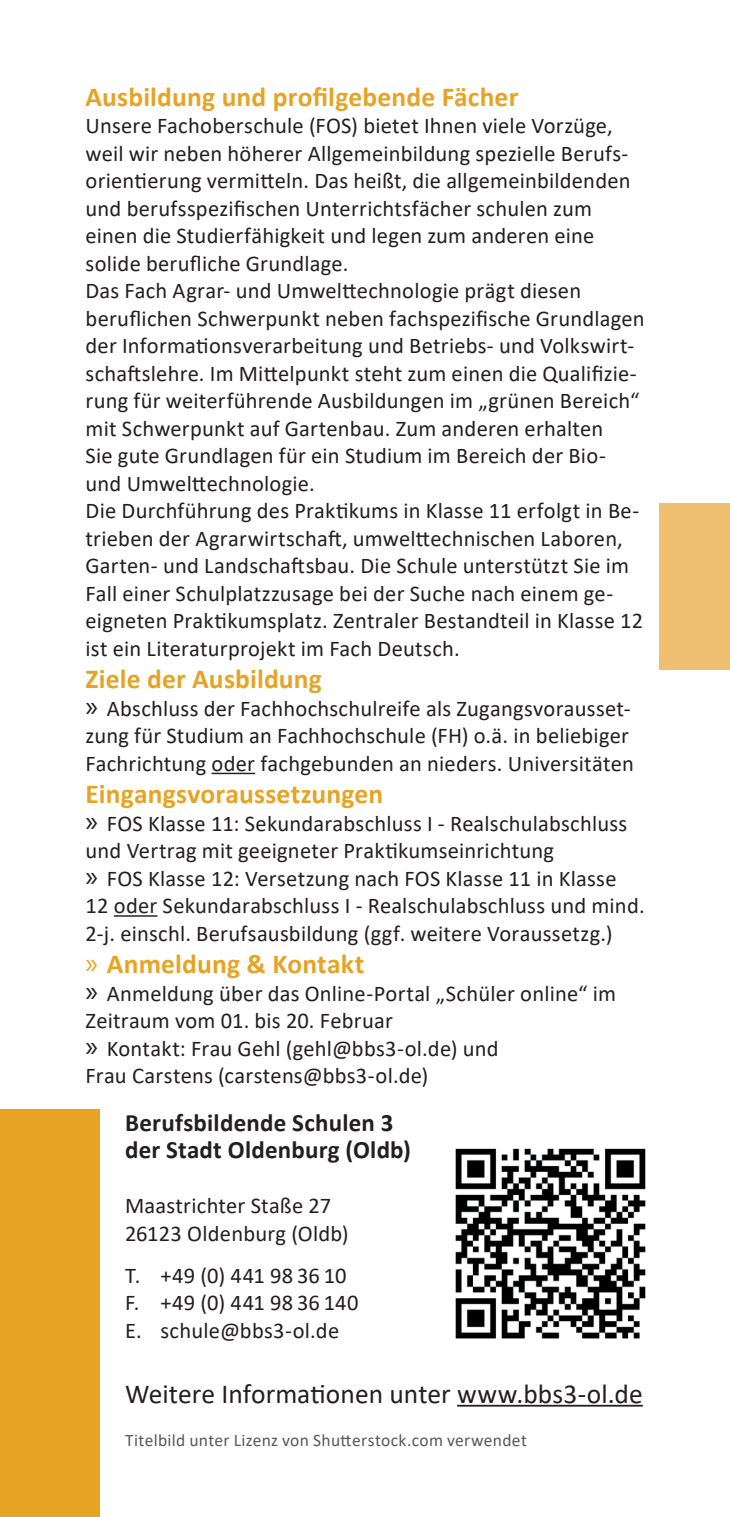
<style>
.page{position:relative;width:730px;height:1517px;background:#fff}
.page>*{position:absolute;margin:0;border:0;box-sizing:border-box;transform-origin:0 0}
.t1{font:700 27.5px "Calibri";letter-spacing:.005em;color:#e5a424}
.t2{font:27.5px "Calibri";color:#231f20}
.t3{font:700 25px/27.5px "Calibri";letter-spacing:.01em;color:#231f20}
.t4{font:22.5px/27.5px "Calibri";letter-spacing:.01em;color:#231f20}
.t5{font:17.5px "Calibri";letter-spacing:.015em;color:#57585a}
.s1{font-family:"Myriad Pro";font-size:30px}
.s2{font-family:"Myriad Pro";font-weight:400;font-size:30px}
</style>
<div class="page">
<hr style="left:457px;top:1404px;width:186px;height:2px;background:#231f20">
<hr style="left:212px;top:772px;width:43px;height:2px;background:#231f20">
<hr style="left:114px;top:915px;width:43px;height:1px;background:#231f20">
<div style="left:659px;top:503px;width:71px;height:167px;background:#efc072"></div>
<div style="left:0;top:1109px;width:99px;height:408px;background:#e5a424"></div>
<img style="left:455px;top:1148px;width:191px;height:191px">
<p class="t1" style="left:86px;top:77px;width:434px">Ausbildung und profilgebende Fächer</p>
<p class="t4" style="left:86px;top:111px;width:547px">Unsere Fachoberschule (FOS) bietet Ihnen viele Vorzüge, weil wir neben höherer Allgemeinbildung spezielle Berufs&shy;orientierung vermitteln. Das heißt, die allgemeinbildenden und berufsspezifischen Unterrichtsfächer schulen zum einen die Studierfähigkeit und legen zum anderen eine solide berufliche Grundlage.</p>
<p class="t4" style="left:86px;top:276px;width:561px">Das Fach Agrar- und Umwelttechnologie prägt diesen beruflichen Schwerpunkt neben fachspezifische Grundlagen der Informationsverarbeitung und Betriebs- und Volkswirt&shy;schaftslehre. Im Mittelpunkt steht zum einen die Qualifizie&shy;rung für weiterführende Ausbildungen im „grünen Bereich“ mit Schwerpunkt auf Gartenbau. Zum anderen erhalten</p>
<p class="t4" style="left:86px;top:441px;width:522px">Sie gute Grundlagen für ein Studium im Bereich der Bio&shy;und Umwelttechnologie.</p>
<p class="t4" style="left:86px;top:496px;width:559px">Die Durchführung des Praktikums in Klasse 11 erfolgt in Be&shy;trieben der Agrarwirtschaft, umwelttechnischen Laboren, Garten- und Landschaftsbau. Die Schule unterstützt Sie im Fall einer Schulplatzzusage bei der Suche nach einem ge&shy;eigneten Praktikumsplatz. Zentraler Bestandteil in Klasse 12 ist ein Literaturprojekt im Fach Deutsch.</p>
<p class="t1" style="left:86px;top:660px;width:238px">Ziele der Ausbildung</p>
<p class="t4" style="left:86px;top:694px;width:550px"><span class="s1">»</span> Abschluss der Fachhochschulreife als Zugangsvorausset&shy;zung für Studium an Fachhochschule (FH) o.ä. in beliebiger<br>Fachrichtung oder fachgebunden an nieders. Universitäten</p>
<p class="t1" style="left:86px;top:775px;width:299px">Eingangsvoraussetzungen</p>
<p class="t4" style="left:86px;top:809px;width:543px"><span class="s1">»</span> FOS Klasse 11: Sekundarabschluss I - Realschulabschluss und Vertrag mit geeigneter Praktikumseinrichtung</p>
<p class="t4" style="left:86px;top:864px;width:561px"><span class="s1">»</span> FOS Klasse 12: Versetzung nach FOS Klasse 11 in Klasse<br>12 oder Sekundarabschluss I - Realschulabschluss und mind.<br>2-j. einschl. Berufsausbildung (ggf. weitere Voraussetzg.)</p>
<p class="t1" style="left:86px;top:945px;width:280px"><span class="s2">»</span> Anmeldung &amp; Kontakt</p>
<p class="t4" style="left:86px;top:979px;width:532px"><span class="s1">»</span> Anmeldung über das Online-Portal „Schüler online“ im<br>Zeitraum vom 01. bis 20. Februar</p>
<p class="t4" style="left:86px;top:1034px;width:415px"><span class="s1">»</span> Kontakt: Frau Gehl (gehl@bbs3-ol.de) und<br>Frau Carstens (carstens@bbs3-ol.de)</p>
<p class="t3" style="left:125px;top:1108px;width:287px">Berufsbildende Schulen 3 der Stadt Oldenburg (Oldb)</p>
<p class="t4" style="left:125px;top:1191px;width:225px">Maastrichter Staße 27<br>26123 Oldenburg (Oldb)</p>
<p class="t4" style="left:125px;top:1260px;width:235px">T. +49 (0) 441 98 36 10<br>F. +49 (0) 441 98 36 140<br>E. schule@bbs3-ol.de</p>
<p class="t2" style="left:125px;top:1374px;width:519px">Weitere Informationen unter www.bbs3-ol.de</p>
<p class="t5" style="left:125px;top:1428px;width:403px">Titelbild unter Lizenz von Shutterstock.com verwendet</p>
</div>
